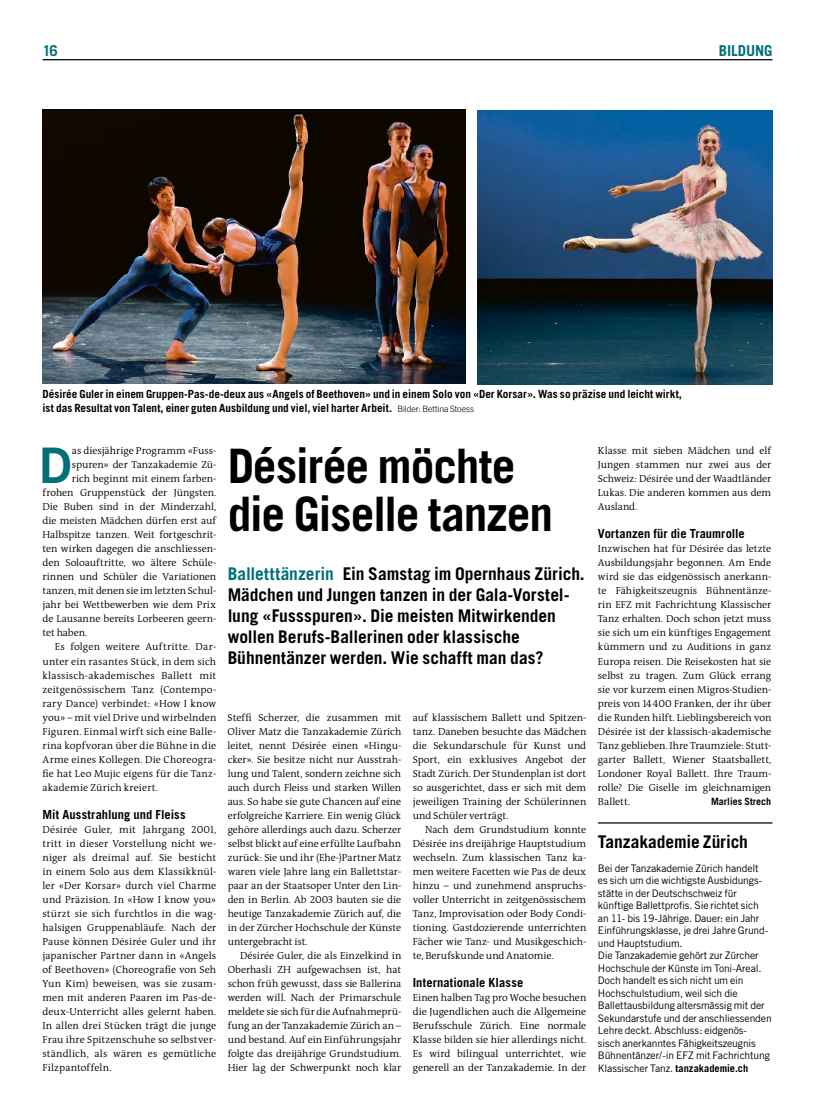
<style>
.page{position:relative;width:815px;height:1117px;background:#fff}
.page>*{position:absolute;margin:0;border:0;box-sizing:border-box;transform-origin:0 0}
.t1{font:49px "Trade Gothic Bold Two";color:#007077}
.t2{font:700 47.5px/47.5px "Trade Gothic";letter-spacing:-.025em;color:#000}
.t3{font:700 17.5px/21px "Trade Gothic";color:#000}
.t4{font:700 15px "Trade Gothic";letter-spacing:-.01em;color:#007077}
.t5{font:700 12.5px "Trade Gothic";letter-spacing:.005em;color:#000}
.t6{font:700 11.25px/14px "Trade Gothic";color:#000}
.t7{font:10.38px/12.5px "Trade Gothic";letter-spacing:-.015em;color:#000}
.t8{font:300 10.25px/14px "The Antiqua B4 FN Semi";letter-spacing:.005em;color:#000;text-align:justify}
.t9{font:300 10.25px "The Antiqua B4 FN Semi";letter-spacing:.025em;color:#000}
.t10{font:700 10px "Trade Gothic";color:#000}
.s1{font-weight:300;font-size:8.75px}
.s2{color:#007077}
.s3{font-weight:700}
</style>
<div class="page">
<hr style="left:43px;top:59px;width:729px;height:1px;background:#000">
<img style="left:43px;top:110px;width:422px;height:273px">
<img style="left:477px;top:111px;width:295px;height:273px">
<hr style="left:598px;top:822px;width:174px;height:1px;background:#000">
<h3 class="t4" style="left:43px;top:41px;width:17px">16</h3>
<h3 class="t4" style="left:719px;top:41px;width:55px">BILDUNG</h3>
<p class="t6" style="left:43px;top:387px;width:641px">Désirée Guler in einem Gruppen-Pas-de-deux aus «Angels of Beethoven» und in einem Solo von «Der Korsar». Was so präzise und leicht wirkt, ist das Resultat von Talent, einer guten Ausbildung und viel, viel harter Arbeit. <span class="s1">Bilder: Bettina Stoess</span></p>
<h1 class="t1" style="left:39px;top:435px;width:34px">D</h1>
<p class="t8" style="left:72px;top:444px;width:146px">as diesjährige Programm «Fuss-</p>
<p class="t8" style="left:72px;top:458px;width:146px">spuren» der Tanzakademie Zü-</p>
<p class="t8" style="left:72px;top:472px;width:146px">rich beginnt mit einem farben-</p>
<p class="t8" style="left:43px;top:486px;width:175px">frohen Gruppenstück der Jüngsten.</p>
<p class="t8" style="left:43px;top:500px;width:175px">Die Buben sind in der Minderzahl,</p>
<p class="t8" style="left:43px;top:514px;width:175px">die meisten Mädchen dürfen erst auf</p>
<p class="t8" style="left:43px;top:528px;width:175px">Halbspitze tanzen. Weit fortgeschrit-</p>
<p class="t8" style="left:43px;top:542px;width:175px">ten wirken dagegen die anschliessen-</p>
<p class="t8" style="left:43px;top:556px;width:175px">den Soloauftritte, wo ältere Schüle-</p>
<p class="t8" style="left:43px;top:570px;width:175px">rinnen und Schüler die Variationen</p>
<p class="t8" style="left:43px;top:584px;width:175px">tanzen, mit denen sie im letzten Schul-</p>
<p class="t8" style="left:43px;top:598px;width:175px">jahr bei Wettbewerben wie dem Prix</p>
<p class="t8" style="left:43px;top:612px;width:175px">de Lausanne bereits Lorbeeren geern-</p>
<p class="t8" style="left:43px;top:626px;width:46px">tet haben.</p>
<p class="t8" style="left:55px;top:640px;width:163px">Es folgen weitere Auftritte. Dar-</p>
<p class="t8" style="left:43px;top:654px;width:175px">unter ein rasantes Stück, in dem sich</p>
<p class="t8" style="left:43px;top:668px;width:175px">klassisch-akademisches Ballett mit</p>
<p class="t8" style="left:43px;top:682px;width:175px">zeitgenössischem Tanz (Contempo-</p>
<p class="t8" style="left:43px;top:696px;width:175px">rary Dance) verbindet: «How I know</p>
<p class="t8" style="left:43px;top:710px;width:175px">you» – mit viel Drive und wirbelnden</p>
<p class="t9" style="left:43px;top:725px;width:175px">Figuren. Einmal wirft sich eine Balle-</p>
<p class="t8" style="left:43px;top:738px;width:175px">rina kopfvoran über die Bühne in die</p>
<p class="t8" style="left:43px;top:752px;width:175px">Arme eines Kollegen. Die Choreogra-</p>
<p class="t8" style="left:43px;top:766px;width:175px">fie hat Leo Mujic eigens für die Tanz-</p>
<p class="t8" style="left:43px;top:780px;width:117px">akademie Zürich kreiert.</p>
<p class="t5" style="left:43px;top:806px;width:145px">Mit Ausstrahlung und Fleiss</p>
<p class="t8" style="left:43px;top:822px;width:175px">Désirée Guler, mit Jahrgang 2001, tritt in dieser Vorstellung nicht we&shy;niger als dreimal auf. Sie besticht in einem Solo aus dem Klassikknül&shy;ler «Der Korsar» durch viel Charme und Präzision. In «How I know you» stürzt sie sich furchtlos in die wag&shy;halsigen Gruppenabläufe. Nach der Pause können Désirée Guler und ihr japanischer Partner dann in «Angels of Beethoven» (Choreografie von Seh Yun Kim) beweisen, was sie zusam&shy;men mit anderen Paaren im Pas-de&shy;deux-Unterricht alles gelernt haben.<br>In allen drei Stücken trägt die junge Frau ihre Spitzenschuhe so selbstver&shy;ständlich, als wären es gemütliche Filzpantoffeln.</p>
<h2 class="t2" style="left:228px;top:442px;width:327px">Désirée möchte die Giselle tanzen</h2>
<h3 class="t3" style="left:228px;top:563px;width:359px"><span class="s2">Balletttänzerin</span> Ein Samstag im Opernhaus Zürich.<br>Mädchen und Jungen tanzen in der Gala-Vorstel&shy;lung «Fussspuren». Die meisten Mitwirkenden wollen Berufs-Ballerinen oder klassische Bühnentänzer werden. Wie schafft man das?</h3>
<p class="t8" style="left:228px;top:710px;width:175px">Steffi Scherzer, die zusammen mit Oliver Matz die Tanzakademie Zürich leitet, nennt Désirée einen «Hingu&shy;cker». Sie besitze nicht nur Ausstrah&shy;lung und Talent, sondern zeichne sich auch durch Fleiss und starken Willen aus. So habe sie gute Chancen auf eine erfolgreiche Karriere. Ein wenig Glück gehöre allerdings auch dazu. Scherzer selbst blickt auf eine erfüllte Laufbahn zurück: Sie und ihr (Ehe-)Partner Matz waren viele Jahre lang ein Ballettstar&shy;paar an der Staatsoper Unter den Lin&shy;den in Berlin. Ab 2003 bauten sie die heutige Tanzakademie Zürich auf, die in der Zürcher Hochschule der Künste untergebracht ist.</p>
<p class="t8" style="left:228px;top:948px;width:175px;text-indent:12px">Désirée Guler, die als Einzelkind in Oberhasli ZH aufgewachsen ist, hat schon früh gewusst, dass sie Ballerina werden will. Nach der Primarschule meldete sie sich für die Aufnahmeprü&shy;fung an der Tanzakademie Zürich an – und bestand. Auf ein Einführungsjahr folgte das dreijährige Grundstudium.<br>Hier lag der Schwerpunkt noch klar</p>
<p class="t8" style="left:413px;top:710px;width:175px">auf klassischem Ballett und Spitzen&shy;tanz. Daneben besuchte das Mädchen die Sekundarschule für Kunst und Sport, ein exklusives Angebot der Stadt Zürich. Der Stundenplan ist dort so ausgerichtet, dass er sich mit dem jeweiligen Training der Schülerinnen und Schüler verträgt.</p>
<p class="t8" style="left:413px;top:822px;width:175px;text-indent:12px">Nach dem Grundstudium konnte Désirée ins dreijährige Hauptstudium wechseln. Zum klassischen Tanz ka&shy;men weitere Facetten wie Pas de deux hinzu – und zunehmend anspruchs&shy;voller Unterricht in zeitgenössischem Tanz, Improvisation oder Body Condi&shy;tioning. Gastdozierende unterrichten Fächer wie Tanz- und Musikgeschich&shy;te, Berufskunde und Anatomie.</p>
<p class="t5" style="left:413px;top:974px;width:112px">Internationale Klasse</p>
<p class="t8" style="left:413px;top:990px;width:175px">Einen halben Tag pro Woche besuchen die Jugendlichen auch die Allgemeine Berufsschule Zürich. Eine normale Klasse bilden sie hier allerdings nicht.<br>Es wird bilingual unterrichtet, wie generell an der Tanzakademie. In der</p>
<p class="t8" style="left:598px;top:444px;width:175px">Klasse mit sieben Mädchen und elf Jungen stammen nur zwei aus der Schweiz: Désirée und der Waadtländer Lukas. Die anderen kommen aus dem Ausland.</p>
<p class="t5" style="left:598px;top:526px;width:148px">Vortanzen für die Traumrolle</p>
<p class="t8" style="left:598px;top:542px;width:175px">Inzwischen hat für Désirée das letzte Ausbildungsjahr begonnen. Am Ende wird sie das eidgenössisch anerkann&shy;te Fähigkeitszeugnis Bühnentänze&shy;rin EFZ mit Fachrichtung Klassischer Tanz erhalten. Doch schon jetzt muss sie sich um ein künftiges Engagement kümmern und zu Auditions in ganz Europa reisen. Die Reisekosten hat sie selbst zu tragen. Zum Glück errang sie vor kurzem einen Migros-Studien&shy;preis von 14400 Franken, der ihr über die Runden hilft. Lieblingsbereich von Désirée ist der klassisch-akademische Tanz geblieben. Ihre Traumziele: Stutt&shy;garter Ballett, Wiener Staatsballett, Londoner Royal Ballett. Ihre Traum&shy;rolle? Die Giselle im gleichnamigen Ballett.</p>
<p class="t10" style="left:711px;top:794px;width:62px">Marlies Strech</p>
<h3 class="t3" style="left:598px;top:831px;width:152px">Tanzakademie Zürich</h3>
<p class="t7" style="left:598px;top:861px;width:175px">Bei der Tanzakademie Zürich handelt<br>es sich um die wichtigste Ausbidungs&shy;stätte in der Deutschschweiz für künftige Ballettprofis. Sie richtet sich an 11- bis 19-Jährige. Dauer: ein Jahr Einführungsklasse, je drei Jahre Grund&shy;und Hauptstudium.<br>Die Tanzakademie gehört zur Zürcher Hochschule der Künste im Toni-Areal.<br>Doch handelt es sich nicht um ein Hochschulstudium, weil sich die Ballettausbildung altersmässig mit der Sekundarstufe und der anschliessenden Lehre deckt. Abschluss: eidgenös&shy;sisch anerkanntes Fähigkeitszeugnis Bühnentänzer/-in EFZ mit Fachrichtung Klassischer Tanz. <span class="s3">tanzakademie.ch</span></p>
</div>
